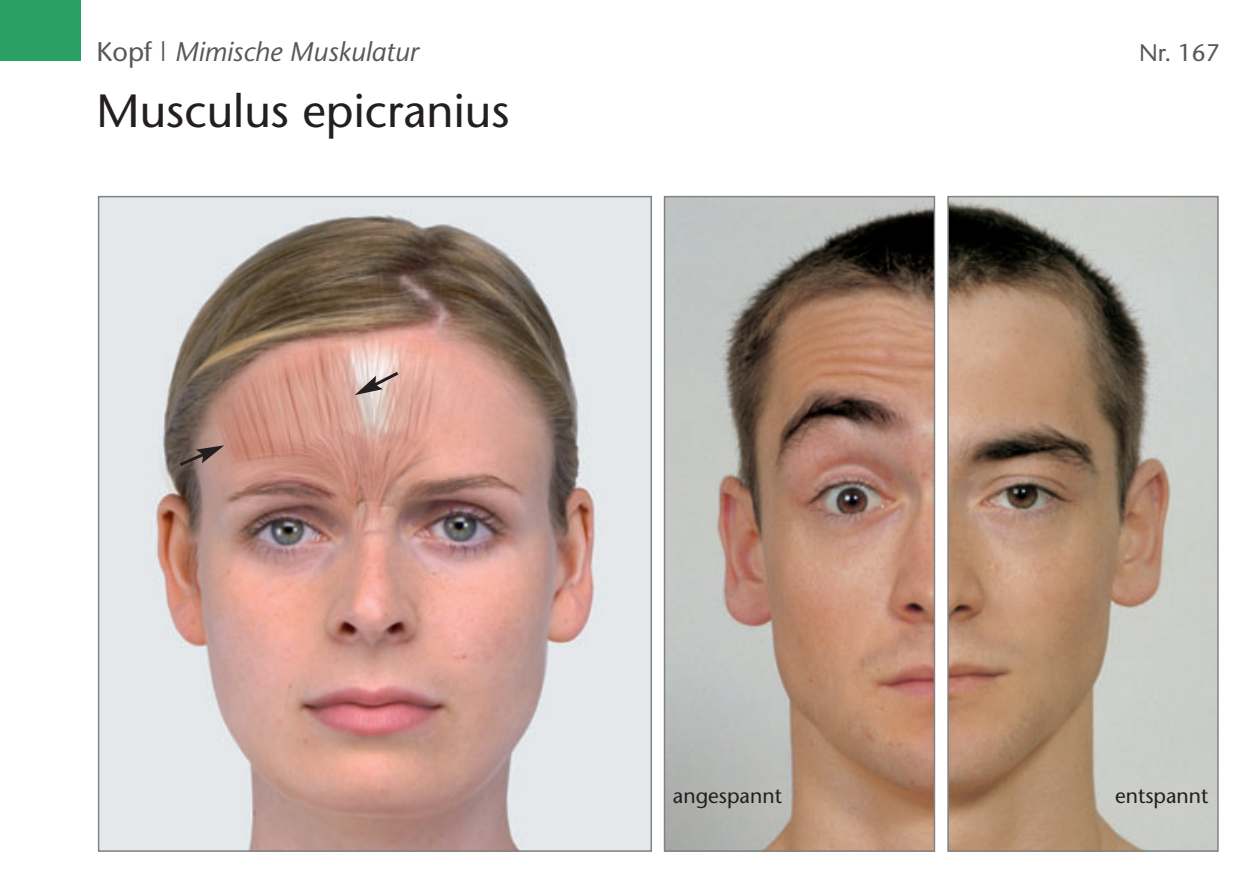
<style>
.page{position:relative;width:1259px;height:893px;background:#fff}
.page>*{position:absolute;margin:0;border:0;box-sizing:border-box;transform-origin:0 0}
.t1{font:46.5px "Stone Sans";color:#231f20}
.t2{font:italic 27px "Stone Sans";color:#57585a}
.t3{font:24px "Stone Sans";color:#57585a}
.t4{font:21px "Stone Sans";color:#231f20}
.s1{font-style:normal}
</style>
<div class="page">
<img style="left:101px;top:199px;width:548px;height:650px">
<img style="left:667px;top:199px;width:265px;height:650px">
<div style="left:664px;top:196px;width:271px;height:656px;border:2px solid #808285"></div>
<img style="left:950px;top:199px;width:265px;height:650px">
<div style="left:947px;top:196px;width:271px;height:656px;border:2px solid #808285"></div>
<div style="left:0;top:0;width:80px;height:61px;background:#2c9f67"></div>
<svg style="left:176px;top:445px;width:48px;height:24px"></svg>
<svg style="left:355px;top:369px;width:47px;height:26px"></svg>
<p class="t2" style="left:97px;top:40px;width:323px"><span class="s1">Kopf |</span> Mimische Muskulatur</p>
<p class="t3" style="left:1139px;top:43px;width:82px">Nr. 167</p>
<h1 class="t1" style="left:97px;top:91px;width:414px">Musculus epicranius</h1>
<p class="t4" style="left:673px;top:786px;width:110px">angespannt</p>
<p class="t4" style="left:1115px;top:786px;width:95px">entspannt</p>
</div>
